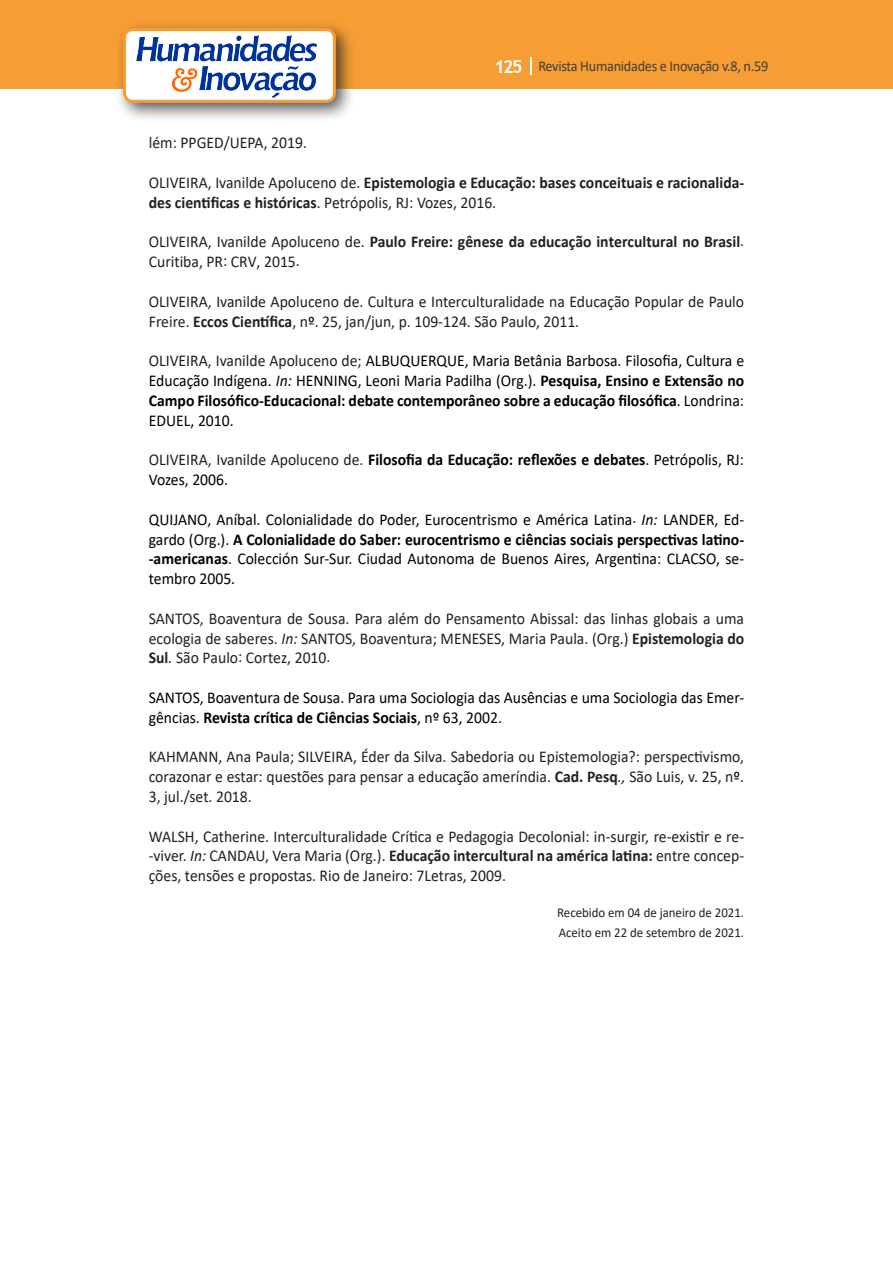
<style>
.page{position:relative;width:893px;height:1263px;background:#fff}
.page>*{position:absolute;margin:0;border:0;box-sizing:border-box;transform-origin:0 0}
.Texto{font:16.5px/19.8px "Calibri";color:#231f20;text-align:justify;scale:.95 1}
.Texto-2{font:16.5px/19.8px "Calibri";color:#000;text-align:justify;scale:.95 1}
.Texto-3{font:700 16.5px/19.8px "Calibri";color:#231f20;scale:.95 1}
.Texto-4{font:700 16.5px/19.8px "Calibri";color:#000;scale:.95 1}
.t1{font:15px "Calibri";letter-spacing:-.02em;color:#3e3e3f;scale:.95 1}
.Texto-5{font:13.5px "Calibri";color:#231f20;scale:.95 1}
.s1{font-family:"Trebuchet MS";font-weight:700;font-size:18px;color:#fff}
.s2{font-weight:400}
.s3{font-weight:700}
.s4{color:#000}
.s5{color:#231f20}
.s6{font-style:italic}
.s7{font-weight:400;color:#231f20}
</style>
<div class="page">
<div style="left:0;top:0;width:893px;height:88px;background:#f69e34"></div>
<svg style="left:530px;top:57px;width:2px;height:18px"></svg>
<div style="left:115px;top:20px;width:241px;height:103px;background:#231f20;opacity:.75"></div>
<div style="left:125px;top:30px;width:209px;height:71px;background:#fff;border-radius:9px"></div>
<div style="left:123px;top:28px;width:213px;height:75px;border:3px solid #f69e34;border-radius:9px"></div>
<img style="left:136px;top:36px;width:181px;height:61px">
<p class="t1" style="left:495px;top:56px;width:290px"><span class="s1">125</span> Revista Humanidades e Inovação v.8, n.59</p>
<p class="Texto" style="left:149px;top:133px;width:168px">lém: PPGED/UEPA, 2019.</p>
<p class="Texto-3" style="left:149px;top:172px;width:628px"><span class="s2">OLIVEIRA, Ivanilde Apoluceno de.</span> Epistemologia e Educação: bases conceituais e racionalida&shy;des cientificas e históricas<span class="s2">. Petrópolis, RJ: Vozes, 2016.</span></p>
<p class="Texto" style="left:149px;top:232px;width:628px">OLIVEIRA, Ivanilde Apoluceno de. <span class="s3">Paulo Freire: gênese da educação intercultural no Brasil</span>.<br>Curitiba, PR: CRV, 2015.</p>
<p class="Texto" style="left:149px;top:291px;width:628px">OLIVEIRA, Ivanilde Apoluceno de. Cultura e Interculturalidade na Educação Popular de Paulo<br>Freire. <span class="s3">Eccos Científica</span>, n<span class="s4">º</span>. 25, jan/jun, p. 109-124. São Paulo, 2011.</p>
<p class="Texto-2" style="left:149px;top:350px;width:628px"><span class="s5">OLIVEIRA, Ivanilde Apoluceno de;</span> ALBUQUERQUE, Maria Betânia Barbosa. Filosofia, Cultura e Educação Indígena. <span class="s6">In:</span> HENNING, Leoni Maria Padilha (Org.). <span class="s3">Pesquisa, Ensino e Extensão no Campo Filosófico-Educacional: debate contemporâneo sobre a educação filosófica</span>. Londrina:<br>EDUEL, 2010.</p>
<p class="Texto-4" style="left:149px;top:450px;width:628px"><span class="s7">OLIVEIRA, Ivanilde Apoluceno de.</span> Filosofia da Educação: reflexões e debates<span class="s2">. Petrópolis, RJ:<br>Vozes, 2006.</span></p>
<p class="Texto-2" style="left:149px;top:509px;width:628px">QUIJANO, Aníbal. Colonialidade do Poder, Eurocentrismo e América Latina. <span class="s6">In:</span> LANDER, Ed&shy;gardo (Org.). <span class="s3">A Colonialidade do Saber: eurocentrismo e ciências sociais perspectivas latino--americanas</span>. Colección Sur-Sur. Ciudad Autonoma de Buenos Aires, Argentina: CLACSO, se&shy;tembro 2005.</p>
<p class="Texto" style="left:149px;top:608px;width:628px">SANTOS, Boaventura de Sousa. Para além do Pensamento Abissal: das linhas globais a uma ecologia de saberes. <span class="s6">In:</span> SANTOS, Boaventura; MENESES, Maria Paula. (Org.) <span class="s3">Epistemologia do Sul</span><span class="s6">.</span> São Paulo: Cortez, 2010.</p>
<p class="Texto-2" style="left:149px;top:687px;width:628px">SANTOS, Boaventura de Sousa. Para uma Sociologia das Ausências e uma Sociologia das Emer&shy;gências. <span class="s3">Revista crítica de Ciências Sociais</span>, nº 63, 2002.</p>
<p class="Texto" style="left:149px;top:746px;width:628px">KAHMANN, Ana Paula; SILVEIRA, Éder da Silva. Sabedoria ou Epistemologia?: perspectivismo, corazonar e estar: questões para pensar a educação ameríndia. <span class="s3">Cad. Pesq</span><span class="s6">.,</span> São Luis, v. 25, n<span class="s4">º</span>.<br>3, jul./set. 2018.</p>
<p class="Texto" style="left:149px;top:826px;width:628px">WALSH, Catherine. Interculturalidade Crítica e Pedagogia Decolonial: in-surgir, re-existir e re--viver. <span class="s6">In:</span> CANDAU, Vera Maria (Org.). <span class="s3">Educação intercultural na américa latina:</span> entre concep&shy;ções, tensões e propostas. Rio de Janeiro: 7Letras, 2009.</p>
<p class="Texto-5" style="left:557px;top:903px;width:198px">Recebido em 04 de janeiro de 2021.</p>
<p class="Texto-5" style="left:559px;top:923px;width:197px">Aceito em 22 de setembro de 2021.</p>
</div>
